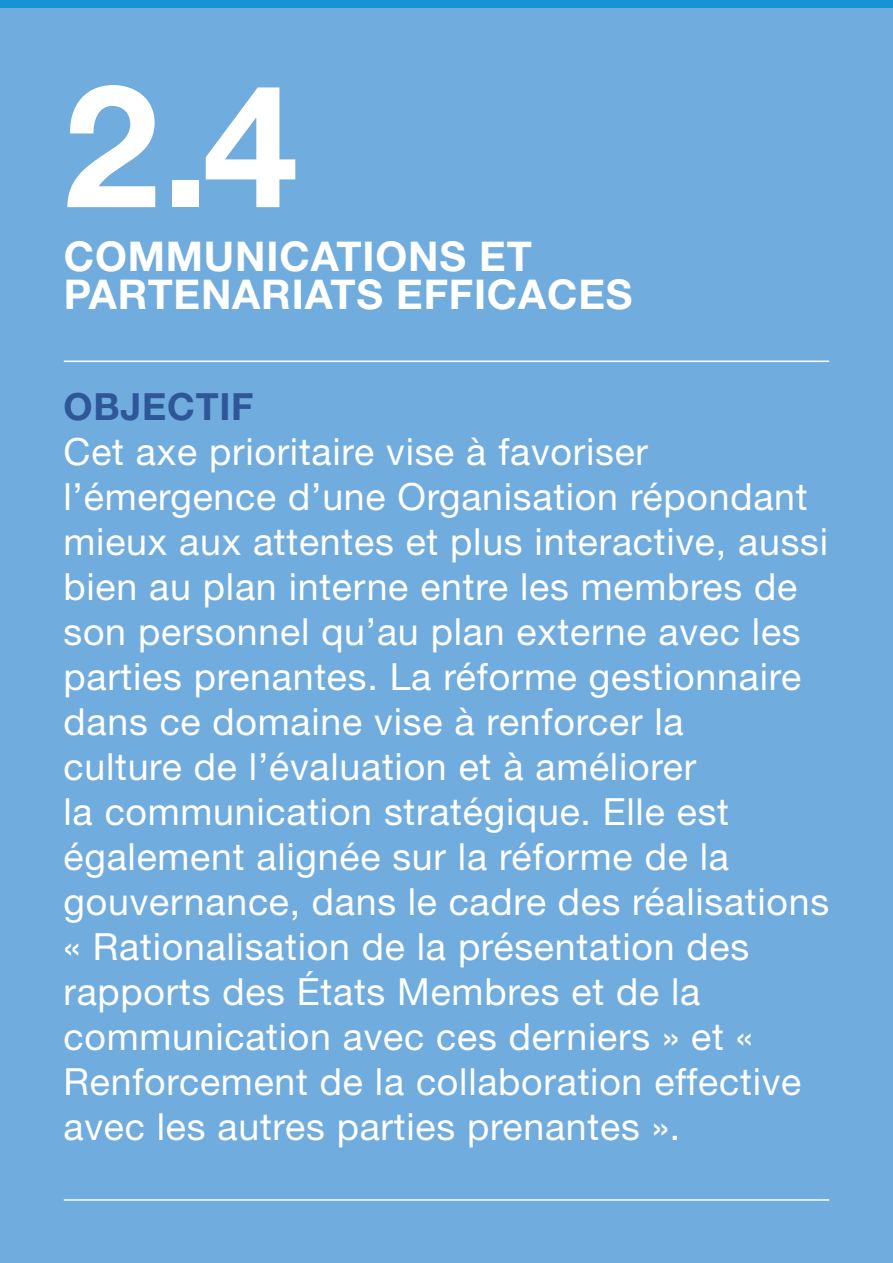
<style>
.page{position:relative;width:893px;height:1263px;background:#fff}
.page>*{position:absolute;margin:0;border:0;box-sizing:border-box;transform-origin:0 0}
.t1{font:700 171px "Helvetica Neue LT Std";color:#fff}
.t2{font:700 41.1px/38.5px "Helvetica Neue LT Std";letter-spacing:.02em;color:#fff}
.t3{font:37.5px/45px "Helvetica Neue LT Std";letter-spacing:.02em;color:#fff}
.t4{font:700 37.5px "Helvetica Neue LT Std";letter-spacing:.02em;color:#2e5798}
</style>
<div class="page">
<div style="left:0;top:0;width:893px;height:11px;background:#1893d2"></div>
<div style="left:0;top:9px;width:893px;height:1254px;background:#70acdd"></div>
<hr style="left:64px;top:361px;width:765px;height:1px;background:#fff">
<hr style="left:64px;top:1199px;width:765px;height:2px;background:#fff">
<h1 class="t1" style="left:64px;top:40px;width:236px">2.4</h1>
<p class="t2" style="left:64px;top:236px;width:570px">COMMUNICATIONS ET<br>PARTENARIATS EFFICACES</p>
<p class="t4" style="left:64px;top:384px;width:191px">OBJECTIF</p>
<p class="t3" style="left:64px;top:429px;width:767px">Cet axe prioritaire vise à favoriser l’émergence d’une Organisation répondant mieux aux attentes et plus interactive, aussi bien au plan interne entre les membres de son personnel qu’au plan externe avec les parties prenantes. La réforme gestionnaire dans ce domaine vise à renforcer la<br>culture de l’évaluation et à améliorer<br>la communication stratégique. Elle est également alignée sur la réforme de la gouvernance, dans le cadre des réalisations « Rationalisation de la présentation des rapports des États Membres et de la communication avec ces derniers » et « Renforcement de la collaboration effective avec les autres parties prenantes ».</p>
</div>
